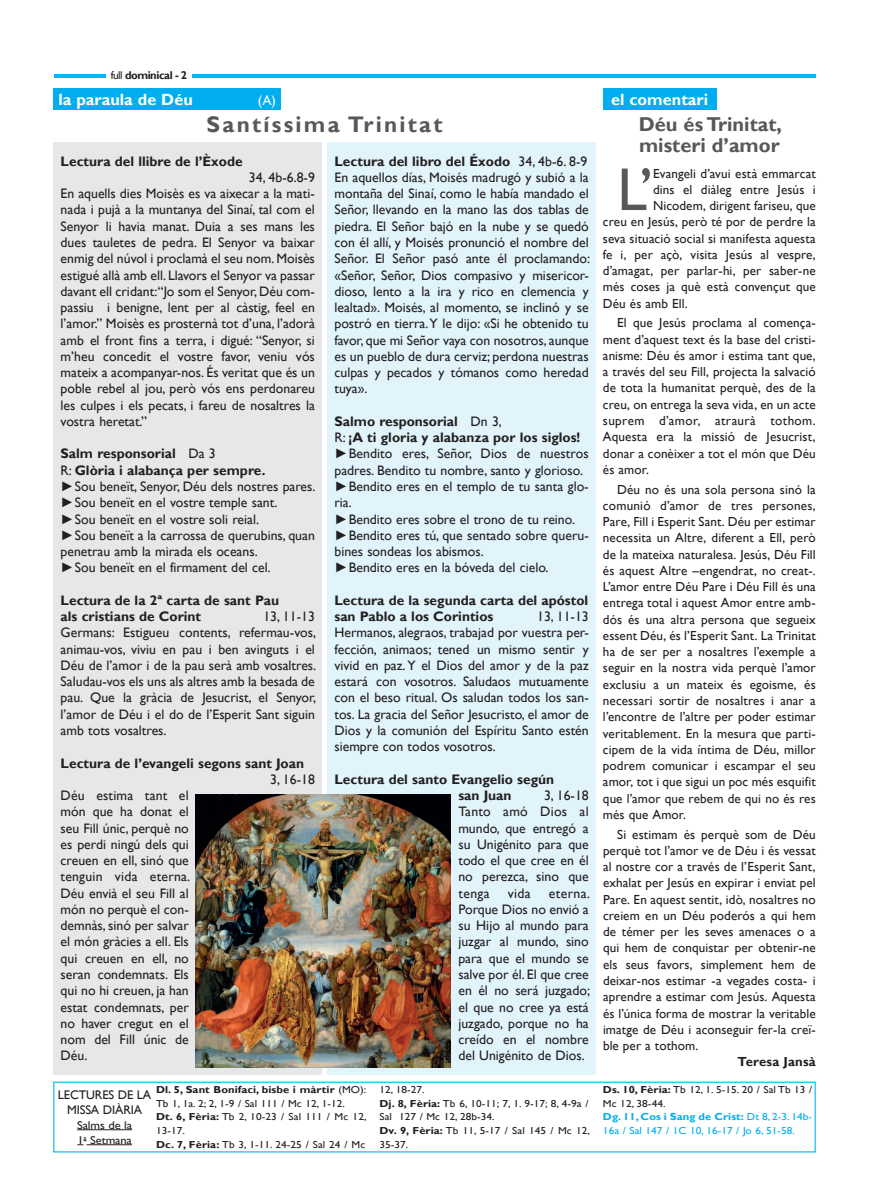
<style>
.page{position:relative;width:869px;height:1188px;background:#fff}
.page>*{position:absolute;margin:0;border:0;box-sizing:border-box;transform-origin:0 0}
.t1{font:60.75px "Gill Sans";color:#57585a}
.t2{font:700 22.5px "Gill Sans";letter-spacing:.1em;color:#57585a}
.t3{font:700 20px/21.2px "Gill Sans";color:#57585a}
.t4{font:700 16.25px "Gill Sans";color:#fff}
.t5{font:13.75px/16.2px "Gill Sans";color:#231f20;text-align:justify}
.t6{font:700 13.75px/16.2px "Gill Sans";color:#231f20}
.t7{font:13.75px "Gill Sans";color:#fff}
.t8{font:13.12px/16.2px "Gill Sans";letter-spacing:.005em;color:#231f20;text-align:justify}
.t9{font:700 13.12px "Gill Sans";letter-spacing:.015em;color:#231f20}
.t10{font:12.5px/15px "Gill Sans";letter-spacing:-.01em;color:#231f20;text-align:center}
.t11{font:11.25px/15px "Gill Sans";color:#231f20;scale:1.11 1}
.t12{font:700 11.25px "Gill Sans";letter-spacing:-.04em;color:#231f20}
.t13{font:10.12px/13.8px "Gill Sans";letter-spacing:.005em;color:#231f20;scale:1.11 1}
.t14{font:10.12px/13.8px "Gill Sans";letter-spacing:.005em;color:#00aeef;scale:1.11 1}
.s1{font-weight:400}
.s2{font-weight:700}
.s3{font-family:"Times New Roman";font-weight:700;font-style:italic}
.s4{font-weight:700;color:#231f20}
.s5{color:#231f20}
</style>
<div class="page">
<div style="left:53px;top:1081px;width:762px;height:71px;border:1px solid #15c0f2"></div>
<hr style="left:77px;top:1129px;width:55px;height:1px;background:#231f20">
<svg style="left:77px;top:1140px;width:9px;height:5px"></svg>
<hr style="left:86px;top:1144px;width:46px;height:1px;background:#231f20">
<div style="left:53px;top:142px;width:269px;height:932px;background:#e6e7e9"></div>
<div style="left:327px;top:142px;width:268px;height:932px;background:#e1f4fc"></div>
<div style="left:602px;top:89px;width:114px;height:21px;background:#00aeef"></div>
<div style="left:54px;top:89px;width:226px;height:21px;background:#00aeef"></div>
<hr style="left:54px;top:74px;width:760px;height:4px;background:#00baf1">
<div style="left:106px;top:71px;width:85px;height:9px;background:#fff"></div>
<img style="left:196px;top:794px;width:254px;height:273px">
<p class="t12" style="left:111px;top:69px;width:78px"><span class="s1">full</span> dominical - 2</p>
<p class="t4" style="left:58px;top:90px;width:136px">la paraula de Déu</p>
<p class="t7" style="left:258px;top:93px;width:20px">(A)</p>
<p class="t4" style="left:611px;top:90px;width:99px">el comentari</p>
<h2 class="t2" style="left:206px;top:111px;width:237px">Santíssima Trinitat</h2>
<p class="t6" style="left:61px;top:153px;width:183px">Lectura del llibre de l’Èxode</p>
<p class="t5" style="left:61px;top:169px;width:256px;text-indent:188px">34, 4b-6.8-9<br>En aquells dies Moisès es va aixecar a la mati&shy;nada i pujà a la muntanya del Sinaí, tal com el Senyor li havia manat. Duia a ses mans les dues tauletes de pedra. El Senyor va baixar enmig del núvol i proclamà el seu nom. Moisès estigué allà amb ell. Llavors el Senyor va passar davant ell cridant:“Jo som el Senyor, Déu com&shy;passiu i benigne, lent per al càstig, feel en l’amor.” Moisès es prosternà tot d’una, l’adorà amb el front fins a terra, i digué: “Senyor, si m’heu concedit el vostre favor, veniu vós mateix a acompanyar-nos. És veritat que és un poble rebel al jou, però vós ens perdonareu les culpes i els pecats, i fareu de nosaltres la vostra heretat.”</p>
<p class="t5" style="left:61px;top:446px;width:256px;text-align:left"><span class="s2">Salm responsorial</span> Da 3<br>R: <span class="s2">Glòria i alabança per sempre.<br></span><span class="s3">►</span>Sou beneït, Senyor, Déu dels nostres pares. <span class="s3">►</span>Sou beneït en el vostre temple sant. <span class="s3">►</span>Sou beneït en el vostre soli reial.<br><span class="s3">►</span>Sou beneït a la carrossa de querubins, quan penetrau amb la mirada els oceans.<br><span class="s3">►</span>Sou beneït en el firmament del cel.</p>
<p class="t6" style="left:61px;top:592px;width:220px">Lectura de la 2ª carta de sant Pau als cristians de Corint</p>
<p class="t5" style="left:334px;top:153px;width:257px;text-align:left"><span class="s2">Lectura del libro del Éxodo</span> 34, 4b-6. 8-9<br>En aquellos días, Moisés madrugó y subió a la montaña del Sinaí, como le había mandado el Señor, llevando en la mano las dos tablas de piedra. El Señor bajó en la nube y se quedó con él allí, y Moisés pronunció el nombre del Señor. El Señor pasó ante él proclamando: «Señor, Señor, Dios compasivo y misericor&shy;dioso, lento a la ira y rico en clemencia y lealtad». Moisés, al momento, se inclinó y se postró en tierra. Y le dijo: «Si he obtenido tu favor, que mi Señor vaya con nosotros, aunque es un pueblo de dura cerviz; perdona nuestras culpas y pecados y tómanos como heredad tuya».</p>
<p class="t5" style="left:334px;top:413px;width:256px;text-align:left"><span class="s2">Salmo responsorial</span> Dn 3,<br>R: <span class="s2">¡A ti gloria y alabanza por los siglos! </span><span class="s3">►</span>Bendito eres, Señor, Dios de nuestros padres. Bendito tu nombre, santo y glorioso. <span class="s3">►</span>Bendito eres en el templo de tu santa glo&shy;ria.<br><span class="s3">►</span>Bendito eres sobre el trono de tu reino. <span class="s3">►</span>Bendito eres tú, que sentado sobre queru&shy;bines sondeas los abismos.<br><span class="s3">►</span>Bendito eres en la bóveda del cielo.</p>
<p class="t6" style="left:334px;top:592px;width:255px">Lectura de la segunda carta del apóstol san Pablo a los Corintios</p>
<p class="t5" style="left:61px;top:608px;width:257px;text-indent:203px">13, 11-13<br>Germans: Estigueu contents, refermau-vos, animau-vos, viviu en pau i ben avinguts i el Déu de l’amor i de la pau serà amb vosaltres.<br>Saludau-vos els uns als altres amb la besada de pau. Que la gràcia de Jesucrist, el Senyor, l’amor de Déu i el do de l’Esperit Sant siguin amb tots vosaltres.</p>
<p class="t6" style="left:61px;top:755px;width:245px">Lectura de l’evangeli segons sant Joan</p>
<p class="t5" style="left:270px;top:771px;width:46px">3, 16-18</p>
<p class="t5" style="left:61px;top:787px;width:131px">Déu estima tant el món que ha donat el seu Fill únic, perquè no es perdi ningú dels qui creuen en ell, sinó que tenguin vida eterna.<br>Déu envià el seu Fill al món no perquè el con&shy;demnàs, sinó per salvar el món gràcies a ell. Els qui creuen en ell, no seran condemnats. Els qui no hi creuen, ja han estat condemnats, per no haver cregut en el nom del Fill únic de Déu.</p>
<p class="t5" style="left:334px;top:608px;width:256px;text-indent:203px">13, 11-13<br>Hermanos, alegraos, trabajad por vuestra per&shy;fección, animaos; tened un mismo sentir y vivid en paz. Y el Dios del amor y de la paz estará con vosotros. Saludaos mutuamente con el beso ritual. Os saludan todos los san&shy;tos. La gracia del Señor Jesucristo, el amor de Dios y la comunión del Espíritu Santo estén siempre con todos vosotros.</p>
<p class="t6" style="left:458px;top:771px;width:97px;text-indent:-124px">Lectura del santo Evangelio según san Juan</p>
<p class="t5" style="left:458px;top:787px;width:132px;text-indent:86px">3, 16-18<br>Tanto amó Dios al mundo, que entregó a su Unigénito para que todo el que cree en él no perezca, sino que tenga</p>
<p class="t5" style="left:507px;top:884px;width:25px">vida</p>
<p class="t5" style="left:458px;top:884px;width:133px;text-indent:90px">eterna.<br>Porque Dios no envió a su Hijo al mundo para juzgar al mundo, sino para que el mundo se salve por él. El que cree en él no será juzgado; el que no cree ya está juzgado, porque no ha creído en el nombre del Unigénito de Dios.</p>
<h3 class="t3" style="left:638px;top:114px;width:145px">Déu és Trinitat, misteri d’amor</h3>
<h1 class="t1" style="left:617px;top:154px;width:37px">L’</h1>
<p class="t8" style="left:652px;top:165px;width:164px">Evangeli d’avui està emmarcat</p>
<p class="t8" style="left:652px;top:181px;width:164px">dins el diàleg entre Jesús i</p>
<p class="t8" style="left:652px;top:198px;width:164px">Nicodem, dirigent fariseu, que</p>
<p class="t8" style="left:602px;top:214px;width:214px">creu en Jesús, però té por de perdre la</p>
<p class="t8" style="left:602px;top:230px;width:214px">seva situació social si manifesta aquesta</p>
<p class="t8" style="left:602px;top:246px;width:214px">fe i, per açò, visita Jesús al vespre,</p>
<p class="t8" style="left:602px;top:263px;width:214px">d’amagat, per parlar-hi, per saber-ne</p>
<p class="t8" style="left:602px;top:279px;width:214px">més coses ja què està convençut que</p>
<p class="t8" style="left:602px;top:295px;width:86px">Déu és amb Ell.</p>
<p class="t8" style="left:602px;top:315px;width:214px;text-indent:14px">El que Jesús proclama al comença&shy;ment d’aquest text és la base del cristi&shy;anisme: Déu és amor i estima tant que, a través del seu Fill, projecta la salvació de tota la humanitat perquè, des de la creu, on entrega la seva vida, en un acte suprem d’amor, atraurà tothom.<br>Aquesta era la missió de Jesucrist, donar a conèixer a tot el món que Déu és amor.</p>
<p class="t8" style="left:602px;top:481px;width:214px;text-indent:14px">Déu no és una sola persona sinó la comunió d’amor de tres persones, Pare, Fill i Esperit Sant. Déu per estimar necessita un Altre, diferent a Ell, però de la mateixa naturalesa. Jesús, Déu Fill és aquest Altre –engendrat, no creat-.<br>L’amor entre Déu Pare i Déu Fill és una entrega total i aquest Amor entre amb&shy;dós és una altra persona que segueix essent Déu, és l’Esperit Sant. La Trinitat ha de ser per a nosaltres l’exemple a seguir en la nostra vida perquè l’amor exclusiu a un mateix és egoisme, és necessari sortir de nosaltres i anar a l’encontre de l’altre per poder estimar veritablement. En la mesura que parti&shy;cipem de la vida íntima de Déu, millor podrem comunicar i escampar el seu amor, tot i que sigui un poc més esquifit que l’amor que rebem de qui no és res més que Amor.</p>
<p class="t8" style="left:602px;top:826px;width:214px;text-indent:14px">Si estimam és perquè som de Déu perquè tot l’amor ve de Déu i és vessat al nostre cor a través de l’Esperit Sant, exhalat per Jesús en expirar i enviat pel Pare. En aquest sentit, idò, nosaltres no creiem en un Déu poderós a qui hem de témer per les seves amenaces o a qui hem de conquistar per obtenir-ne els seus favors, simplement hem de deixar-nos estimar -a vegades costa- i aprendre a estimar com Jesús. Aquesta és l’única forma de mostrar la veritable imatge de Déu i aconseguir fer-la creï&shy;ble per a tothom.</p>
<p class="t9" style="left:737px;top:1053px;width:80px">Teresa Jansà</p>
<p class="t13" style="left:156px;top:1082px;width:191px"><span class="s2">Dl. 5, Sant Bonifaci, bisbe i màrtir</span> (MO):<br>Tb 1, 1a. 2; 2, 1-9 / Sal 111 / Mc 12, 1-12.<br><span class="s2">Dt. 6, Fèria:</span> Tb 2, 10-23 / Sal 111 / Mc 12, 13-17.<br><span class="s2">Dc. 7, Fèria:</span> Tb 3, 1-11. 24-25 / Sal 24 / Mc</p>
<p class="t13" style="left:379px;top:1082px;width:191px">12, 18-27.<br><span class="s2">Dj. 8, Fèria:</span> Tb 6, 10-11; 7, 1. 9-17; 8, 4-9a /<br>Sal 127 / Mc 12, 28b-34.<br><span class="s2">Dv. 9, Fèria:</span> Tb 11, 5-17 / Sal 145 / Mc 12,<br>35-37.</p>
<p class="t14" style="left:602px;top:1082px;width:190px"><span class="s4">Ds. 10, Fèria:</span> <span class="s5">Tb 12, 1. 5-15. 20 / Sal Tb 13 / Mc 12, 38-44.<br></span><span class="s2">Dg. 11, Cos i Sang de Crist:</span> Dt 8, 2-3. 14b-16a / Sal 147 / 1C 10, 16-17 / Jo 6, 51-58.</p>
<p class="t10" style="left:58px;top:1086px;width:95px">lectures de la missa diària</p>
<p class="t11" style="left:77px;top:1117px;width:51px">Salms de la<br>1<sup>a</sup> Setmana</p>
</div>
